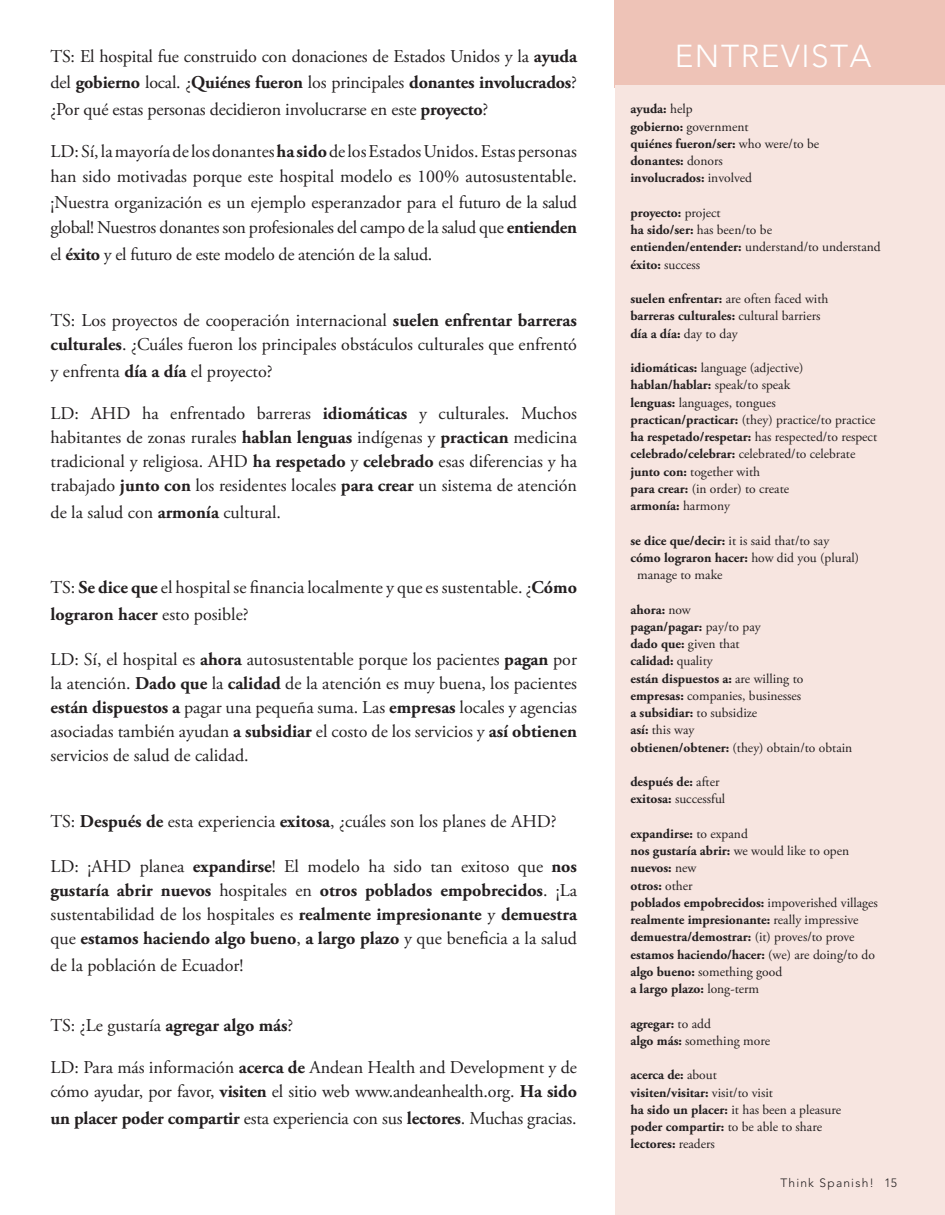
<style>
.page{position:relative;width:945px;height:1215px;background:#fff}
.page>*{position:absolute;margin:0;border:0;box-sizing:border-box;transform-origin:0 0}
.t1{font:300 31.5px "Avenir";letter-spacing:.05em;color:#fff}
.t2{font:18px/24px "Adobe Garamond Pro";color:#231f20;text-align:justify}
.t3{font:700 18px/24px "Adobe Garamond Pro";color:#231f20;text-align:justify}
.t4{font:700 13.5px/17.2px "Adobe Garamond Pro";color:#231f20}
.t5{font:13.5px/17.2px "Adobe Garamond Pro";color:#231f20}
.t6{font:300 12px "Avenir";letter-spacing:.1em;color:#231f20}
.s1{font-weight:700}
.s2{font-weight:400}
</style>
<div class="page">
<div style="left:615px;top:0;width:330px;height:88px;background:#eec3b7"></div>
<div style="left:615px;top:85px;width:330px;height:1130px;background:#f7e5e0"></div>
<p class="t2" style="left:51px;top:44px;width:528px;line-height:26.2px">TS: El hospital fue construido con donaciones de Estados Unidos y la <span class="s1">ayuda </span>del <span class="s1">gobierno</span> local. ¿<span class="s1">Quiénes fueron</span> los principales <span class="s1">donantes involucrados</span>? ¿Por qué estas personas decidieron involucrarse en este <span class="s1">proyecto</span>?</p>
<p class="t2" style="left:51px;top:139px;width:528px;line-height:25.8px">LD: Sí, la mayoría de los donantes <span class="s1">ha sido</span> de los Estados Unidos. Estas personas han sido motivadas porque este hospital modelo es 100% autosustentable. ¡Nuestra organización es un ejemplo esperanzador para el futuro de la salud global! Nuestros donantes son profesionales del campo de la salud que <span class="s1">entienden </span>el <span class="s1">éxito</span> y el futuro de este modelo de atención de la salud.</p>
<p class="t2" style="left:51px;top:309px;width:528px">TS: Los proyectos de cooperación internacional <span class="s1">suelen enfrentar barreras culturales</span>. ¿Cuáles fueron los principales obstáculos culturales que enfrentó</p>
<p class="t2" style="left:51px;top:360px;width:224px">y enfrenta <span class="s1">día a día</span> el proyecto?</p>
<p class="t2" style="left:51px;top:402px;width:528px">LD: AHD ha enfrentado barreras <span class="s1">idiomáticas</span> y culturales. Muchos habitantes de zonas rurales <span class="s1">hablan lenguas</span> indígenas y <span class="s1">practican</span> medicina tradicional y religiosa. AHD <span class="s1">ha respetado</span> y <span class="s1">celebrado</span> esas diferencias y ha trabajado <span class="s1">junto con</span> los residentes locales <span class="s1">para crear</span> un sistema de atención</p>
<p class="t2" style="left:51px;top:501px;width:232px">de la salud con <span class="s1">armonía</span> cultural.</p>
<p class="t2" style="left:51px;top:575px;width:528px;line-height:27px">TS: <span class="s1">Se dice que</span> el hospital se financia localmente y que es sustentable. ¿<span class="s1">Cómo lograron hacer</span> esto posible?</p>
<p class="t2" style="left:51px;top:648px;width:528px">LD: Sí, el hospital es <span class="s1">ahora</span> autosustentable porque los pacientes <span class="s1">pagan</span> por la atención. <span class="s1">Dado que</span> la <span class="s1">calidad</span> de la atención es muy buena, los pacientes <span class="s1">están dispuestos a</span> pagar una pequeña suma. Las <span class="s1">empresas</span> locales y agencias asociadas también ayudan <span class="s1">a subsidiar</span> el costo de los servicios y <span class="s1">así obtienen </span>servicios de salud de calidad.</p>
<p class="t2" style="left:51px;top:810px;width:508px">TS: <span class="s1">Después de</span> esta experiencia <span class="s1">exitosa</span>, ¿cuáles son los planes de AHD?</p>
<p class="t3" style="left:51px;top:855px;width:528px"><span class="s2">LD: ¡AHD planea</span> expandirse<span class="s2">! El modelo ha sido tan exitoso que</span> nos gustaría abrir nuevos <span class="s2">hospitales en</span> otros poblados empobrecidos<span class="s2">. ¡La sustentabilidad de los hospitales es</span> realmente impresionante <span class="s2">y</span> demuestra <span class="s2">que</span> estamos haciendo algo bueno<span class="s2">,</span> a largo plazo <span class="s2">y que beneficia a la salud</span></p>
<p class="t2" style="left:51px;top:954px;width:194px">de la población de Ecuador!</p>
<p class="t2" style="left:51px;top:1014px;width:244px">TS: ¿Le gustaría <span class="s1">agregar algo más</span>?</p>
<p class="t2" style="left:51px;top:1056px;width:528px">LD: Para más información <span class="s1">acerca de</span> Andean Health and Development y de cómo ayudar, por favor, <span class="s1">visiten</span> el sitio web www.andeanhealth.org. <span class="s1">Ha sido</span></p>
<p class="t2" style="left:51px;top:1107px;width:528px"><span class="s1">un placer poder compartir</span> esta experiencia con sus <span class="s1">lectores</span>. Muchas gracias.</p>
<h1 class="t1" style="left:675px;top:37px;width:198px">ENTREVISTA</h1>
<p class="t4" style="left:630px;top:101px;width:190px">ayuda: <span class="s2">help<br></span>gobierno: <span class="s2">government<br></span>quiénes fueron/ser: <span class="s2">who were/to be </span>donantes: <span class="s2">donors<br></span>involucrados: <span class="s2">involved</span></p>
<p class="t5" style="left:630px;top:204px;width:252px"><span class="s1">proyecto:</span> project<br><span class="s1">ha sido/ser:</span> has been/to be <span class="s1">entienden/entender:</span> understand/to understand <span class="s1">éxito:</span> success</p>
<p class="t4" style="left:630px;top:290px;width:200px">suelen enfrentar: <span class="s2">are often faced with </span>barreras culturales: <span class="s2">cultural barriers </span>día a día: <span class="s2">day to day</span></p>
<p class="t5" style="left:630px;top:360px;width:248px"><span class="s1">idiomáticas:</span> language (adjective) <span class="s1">hablan/hablar:</span> speak/to speak<br><span class="s1">lenguas:</span> languages, tongues <span class="s1">practican/practicar:</span> (they) practice/to practice <span class="s1">ha respetado/respetar:</span> has respected/to respect <span class="s1">celebrado/celebrar:</span> celebrated/to celebrate <span class="s1">junto con:</span> together with<br><span class="s1">para crear:</span> (in order) to create<br><span class="s1">armonía:</span> harmony</p>
<p class="t5" style="left:630px;top:532px;width:200px"><span class="s1">se dice que/decir:</span> it is said that/to say</p>
<p class="t4" style="left:630px;top:549px;width:230px">cómo lograron hacer: <span class="s2">how did you (plural)</span></p>
<p class="t5" style="left:637px;top:567px;width:87px">manage to make</p>
<p class="t5" style="left:630px;top:601px;width:223px"><span class="s1">ahora:</span> now<br><span class="s1">pagan/pagar:</span> pay/to pay<br><span class="s1">dado que:</span> given that<br><span class="s1">calidad:</span> quality<br><span class="s1">están dispuestos a:</span> are willing to <span class="s1">empresas:</span> companies, businesses<br><span class="s1">a subsidiar:</span> to subsidize<br><span class="s1">así:</span> this way<br><span class="s1">obtienen/obtener:</span> (they) obtain/to obtain</p>
<p class="t4" style="left:630px;top:773px;width:96px">después de: <span class="s2">after </span>exitosa: <span class="s2">successful</span></p>
<p class="t4" style="left:630px;top:825px;width:249px">expandirse: <span class="s2">to expand<br></span>nos gustaría abrir: <span class="s2">we would like to open </span>nuevos: <span class="s2">new<br></span>otros: <span class="s2">other<br></span>poblados empobrecidos: <span class="s2">impoverished villages </span>realmente impresionante: <span class="s2">really impressive </span>demuestra/demostrar: <span class="s2">(it) proves/to prove </span>estamos haciendo/hacer: <span class="s2">(we) are doing/to do </span>algo bueno: <span class="s2">something good<br></span>a largo plazo: <span class="s2">long-term</span></p>
<p class="t5" style="left:630px;top:1015px;width:141px"><span class="s1">agregar:</span> to add<br><span class="s1">algo más:</span> something more</p>
<p class="t4" style="left:630px;top:1067px;width:212px">acerca de: <span class="s2">about<br></span>visiten/visitar: <span class="s2">visit/to visit<br></span>ha sido un placer: <span class="s2">it has been a pleasure </span>poder compartir: <span class="s2">to be able to share </span>lectores: <span class="s2">readers</span></p>
<p class="t6" style="left:780px;top:1176px;width:118px">Think Spanish! 15</p>
</div>
